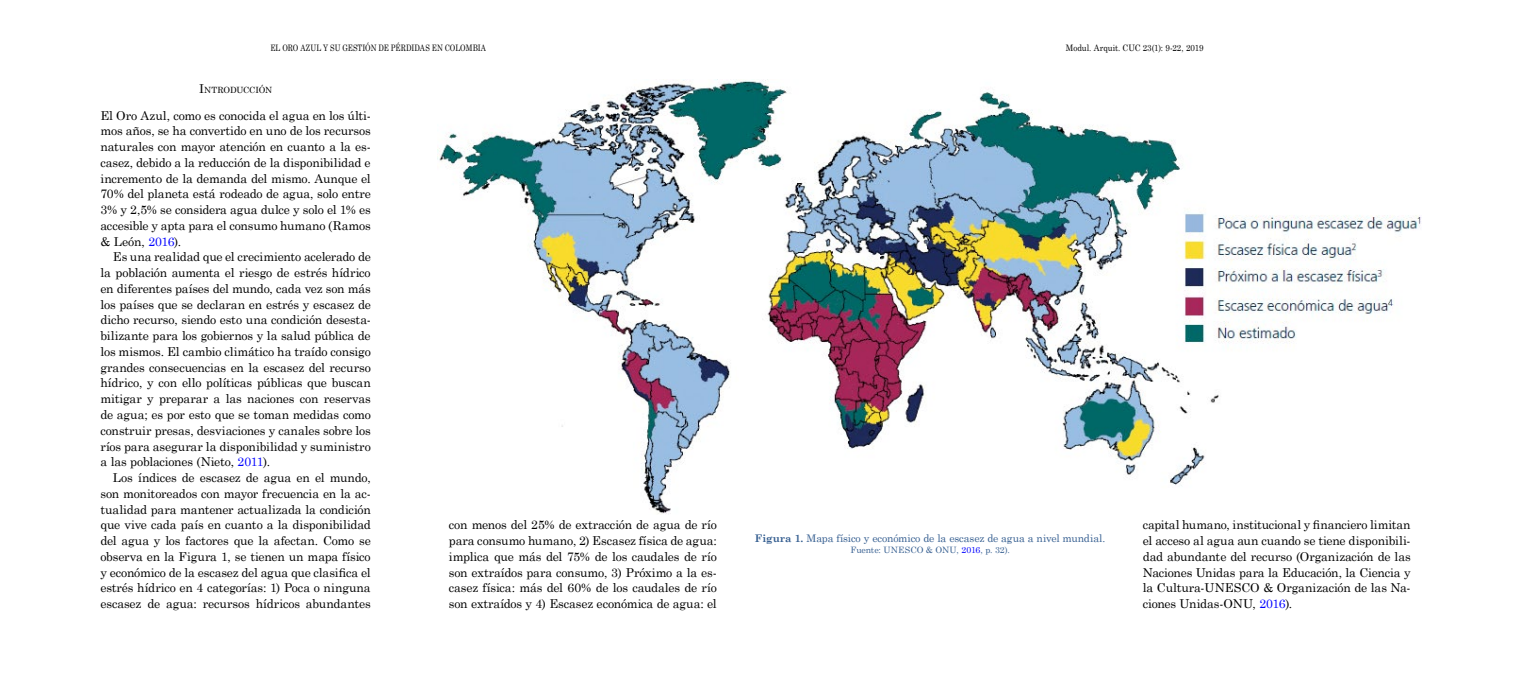
<style>
.page{position:relative;width:1513px;height:695px;background:#fff}
.page>*{position:absolute;margin:0;border:0;box-sizing:border-box;transform-origin:0 0}
.Normal1{font:12.25px/15.8px "Century Schoolbook";letter-spacing:-.01em;color:#000;text-align:justify}
.oPEN{font:12.25px/15.8px "Century Schoolbook";letter-spacing:-.015em;color:#000;text-align:justify}
.Figura{font:10.5px "Century Schoolbook";letter-spacing:-.01em;color:#365f91}
.t1{font:8.92px "Century Schoolbook";color:#000;scale:.8 1}
.t2{font:8.92px "Century Schoolbook";color:#000;scale:.9 1}
.Fuente{font:8.75px "Century Schoolbook";letter-spacing:.005em;color:#365f91}
.Titulos{font:8.58px "Century Schoolbook";letter-spacing:-.01em;color:#000}
.s1{font-size:12.25px}
.s2{color:#00f}
.s3{font-weight:700}
</style>
<div class="page">
<img style="left:438px;top:80px;width:983px;height:434px">
<p class="t1" style="left:270px;top:41px;width:104px">El Oro Azul y su Gesti</p>
<p class="t1" style="left:365px;top:41px;width:52px">ón de Pérdidas</p>
<p class="t1" style="left:432px;top:41px;width:31px">en Colombia</p>
<p class="t2" style="left:1066px;top:41px;width:154px">Modul. Arquit. CUC 23(1): 9-22, 2019</p>
<p class="Titulos" style="left:199px;top:82px;width:74px"><span class="s1">I</span>NTRODUCCIÓN</p>
<p class="oPEN" style="left:100px;top:106px;width:272px">El Oro Azul, como es conocida el agua en los últi&shy;mos años, se ha convertido en uno de los recursos naturales con mayor atención en cuanto a la es&shy;casez, debido a la reducción de la disponibilidad e incremento de la demanda del mismo. Aunque el 70% del planeta está rodeado de agua, solo entre 3% y 2,5% se considera agua dulce y solo el 1% es accesible y apta para el consumo humano (Ramos &amp; León, <span class="s2">2016</span>).</p>
<p class="Normal1" style="left:100px;top:248px;width:272px;text-indent:12px">Es una realidad que el crecimiento acelerado de la población aumenta el riesgo de estrés hídrico en diferentes países del mundo, cada vez son más los países que se declaran en estrés y escasez de dicho recurso, siendo esto una condición desesta&shy;bilizante para los gobiernos y la salud pública de los mismos. El cambio climático ha traído consigo grandes consecuencias en la escasez del recurso hídrico, y con ello políticas públicas que buscan mitigar y preparar a las naciones con reservas de agua; es por esto que se toman medidas como construir presas, desviaciones y canales sobre los ríos para asegurar la disponibilidad y suministro a las poblaciones (Nieto, <span class="s2">2011</span>).</p>
<p class="Normal1" style="left:100px;top:468px;width:272px;text-indent:12px">Los índices de escasez de agua en el mundo, son monitoreados con mayor frecuencia en la ac&shy;tualidad para mantener actualizada la condición que vive cada país en cuanto a la disponibilidad del agua y los factores que la afectan. Como se observa en la Figura 1, se tienen un mapa físico y económico de la escasez del agua que clasifica el estrés hídrico en 4 categorías: 1) Poca o ninguna escasez de agua: recursos hídricos abundantes</p>
<p class="Normal1" style="left:449px;top:516px;width:269px">con menos del 25% de extracción de agua de río para consumo humano, 2) Escasez física de agua: implica que más del 75% de los caudales de río son extraídos para consumo, 3) Próximo a la es&shy;casez física: más del 60% de los caudales de río son extraídos y 4) Escasez económica de agua: el</p>
<p class="Normal1" style="left:1143px;top:516px;width:269px">capital humano, institucional y financiero limitan el acceso al agua aun cuando se tiene disponibili&shy;dad abundante del recurso (Organización de las Naciones Unidas para la Educación, la Ciencia y la Cultura-UNESCO &amp; Organización de las Na&shy;ciones Unidas-ONU, <span class="s2">2016</span>).</p>
<p class="Figura" style="left:755px;top:529px;width:352px"><span class="s3">Figura 1.</span> Mapa físico y económico de la escasez de agua a nivel mundial.</p>
<p class="Fuente" style="left:850px;top:542px;width:161px">Fuente: UNESCO &amp; ONU, <span class="s2">2016</span>, p. 32).</p>
</div>
